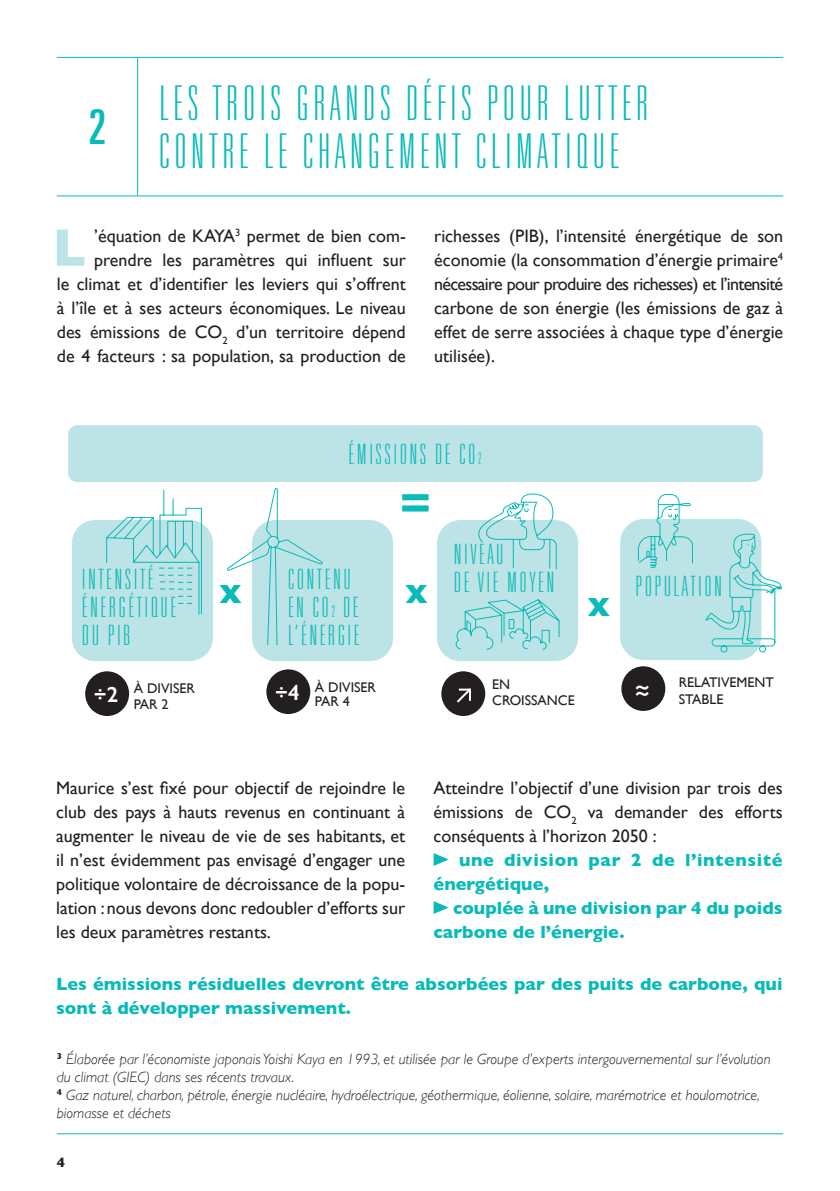
<style>
.page{position:relative;width:840px;height:1191px;background:#fff}
.page>*{position:absolute;margin:0;border:0;box-sizing:border-box;transform-origin:0 0}
.t1{font:700 53.4px "Gill Sans";color:#bce3e5}
.t2{font:100 ultra-condensed 48px/48px "Univers LT Std";letter-spacing:.11em;color:#08bab8}
.t3{font:700 48px "Gill Sans";color:#08bab8}
.t4{font:ultra-condensed 48px "Univers LT Std";color:#08bab8}
.t5{font:700 36px "Gill Sans";color:#08bab8}
.t6{font:100 ultra-condensed 28px/28px "Univers LT Std";letter-spacing:.11em;color:#08bab8}
.t7{font:600 22px "Gill Sans";color:#fff}
.t8{font:18px/24px "Gill Sans";color:#231f20;text-align:justify}
.t9{font:700 18px/24px "Gill Sans";color:#08bab8}
.t10{font:700 18px/24px "Gill Sans";letter-spacing:.03em;color:#08bab8}
.t11{font:italic 300 15px/18px "Gill Sans";color:#231f20}
.t12{font:14px/16.8px "Gill Sans";color:#231f20}
.t13{font:700 14px "Gill Sans";color:#231f20}
.s1{font-size:16px}
</style>
<div class="page">
<div style="left:72px;top:520px;width:141px;height:141px;background:#bce3e5;border-radius:23px"></div>
<hr style="left:57px;top:1133px;width:725px;height:1px;background:#08bab8">
<hr style="left:57px;top:57px;width:725px;height:1px;background:#08bab8">
<svg style="left:433px;top:853px;width:15px;height:13px"></svg>
<svg style="left:433px;top:901px;width:15px;height:13px"></svg>
<div style="left:68px;top:425px;width:694px;height:57px;background:#bce3e5;border-radius:9px"></div>
<div style="left:252px;top:520px;width:141px;height:141px;background:#bce3e5;border-radius:23px"></div>
<div style="left:437px;top:520px;width:141px;height:141px;background:#bce3e5;border-radius:23px"></div>
<div style="left:620px;top:519px;width:141px;height:141px;background:#bce3e5;border-radius:23px"></div>
<div style="left:266px;top:669px;width:44px;height:45px;background:#231f20;border-radius:50%"></div>
<div style="left:85px;top:671px;width:44px;height:45px;background:#231f20;border-radius:50%"></div>
<div style="left:441px;top:671px;width:44px;height:45px;background:#231f20;border-radius:50%"></div>
<svg style="left:456px;top:688px;width:15px;height:15px"></svg>
<div style="left:621px;top:666px;width:44px;height:45px;background:#231f20;border-radius:50%"></div>
<svg style="left:227px;top:488px;width:96px;height:157px"></svg>
<svg style="left:455px;top:599px;width:105px;height:51px"></svg>
<svg style="left:637px;top:494px;width:56px;height:74px"></svg>
<svg style="left:705px;top:533px;width:77px;height:120px"></svg>
<hr style="left:57px;top:195px;width:725px;height:1px;background:#08bab8">
<hr style="left:137px;top:58px;width:1px;height:137px;background:#08bab8">
<svg style="left:106px;top:489px;width:96px;height:126px"></svg>
<svg style="left:478px;top:493px;width:79px;height:77px"></svg>
<h2 class="t4" style="left:88px;top:100px;width:19px">2</h2>
<h2 class="t2" style="left:160px;top:79px;width:489px">LES TROIS GRANDS DÉFIS POUR LUTTER<br>CONTRE LE CHANGEMENT CLIMATIQUE</h2>
<p class="t8" style="left:57px;top:223px;width:350px;text-align:right">’équation de KAYA<sup>3</sup> permet de bien com&shy;prendre les paramètres qui influent sur<br>le climat et d’identifier les leviers qui s’offrent à l’île et à ses acteurs économiques. Le niveau des émissions de CO<sub>2</sub> d’un territoire dépend de 4 facteurs : sa population, sa production de</p>
<p class="t8" style="left:434px;top:223px;width:350px">richesses (PIB), l’intensité énergétique de son économie (la consommation d’énergie primaire<sup>4 </sup>nécessaire pour produire des richesses) et l’intensité carbone de son énergie (les émissions de gaz à effet de serre associées à chaque type d’énergie utilisée).</p>
<h1 class="t1" style="left:52px;top:205px;width:35px">L</h1>
<h3 class="t6" style="left:349px;top:440px;width:134px">ÉMISSIONS DE CO<span class="s1">2</span></h3>
<h3 class="t6" style="left:82px;top:565px;width:95px">INTENSITÉ<br>ÉNERGÉTIQUE<br>DU PIB</h3>
<h3 class="t5" style="left:219px;top:562px;width:24px">x</h3>
<h3 class="t6" style="left:288px;top:565px;width:72px">CONTENU<br>EN CO<span class="s1">2</span> DE<br>L’ÉNERGIE</h3>
<h2 class="t3" style="left:399px;top:465px;width:34px">=</h2>
<h3 class="t5" style="left:405px;top:562px;width:24px">x</h3>
<h3 class="t6" style="left:454px;top:541px;width:51px">NIVEAU</h3>
<h3 class="t6" style="left:454px;top:569px;width:101px">DE VIE MOYEN</h3>
<h3 class="t6" style="left:635px;top:572px;width:88px">POPULATION</h3>
<h3 class="t5" style="left:587px;top:575px;width:24px">x</h3>
<p class="t7" style="left:94px;top:681px;width:26px">÷2</p>
<p class="t7" style="left:275px;top:679px;width:26px">÷4</p>
<p class="t12" style="left:492px;top:675px;width:84px">EN<br>CROISSANCE</p>
<p class="t12" style="left:678px;top:673px;width:96px">RELATIVEMENT<br>STABLE</p>
<p class="t12" style="left:134px;top:679px;width:63px">À DIVISER<br>PAR 2</p>
<p class="t12" style="left:315px;top:679px;width:63px;line-height:14px">À DIVISER<br>PAR 4</p>
<p class="t8" style="left:56px;top:775px;width:350px">Maurice s’est fixé pour objectif de rejoindre le club des pays à hauts revenus en continuant à augmenter le niveau de vie de ses habitants, et il n’est évidemment pas envisagé d’engager une politique volontaire de décroissance de la popu&shy;lation : nous devons donc redoubler d’efforts sur les deux paramètres restants.</p>
<p class="t8" style="left:433px;top:775px;width:350px">Atteindre l’objectif d’une division par trois des émissions de CO<sub>2</sub> va demander des efforts conséquents à l’horizon 2050 :</p>
<p class="t10" style="left:433px;top:847px;width:350px;text-indent:25px">une division par 2 de l’intensité énergétique,</p>
<p class="t9" style="left:433px;top:895px;width:350px;text-indent:20px">couplée à une division par 4 du poids carbone de l’énergie.</p>
<p class="t9" style="left:56px;top:971px;width:727px">Les émissions résiduelles devront être absorbées par des puits de carbone, qui sont à développer massivement.</p>
<p class="t11" style="left:57px;top:1049px;width:714px"><sup>3</sup> Élaborée par l’économiste japonais Yoishi Kaya en 1993, et utilisée par le Groupe d’experts intergouvernemental sur l’évolution du climat (GIEC) dans ses récents travaux.<br><sup>4</sup> Gaz naturel, charbon, pétrole, énergie nucléaire, hydroélectrique, géothermique, éolienne, solaire, marémotrice et houlomotrice, biomasse et déchets</p>
<p class="t13" style="left:57px;top:1151px;width:10px">4</p>
</div>
